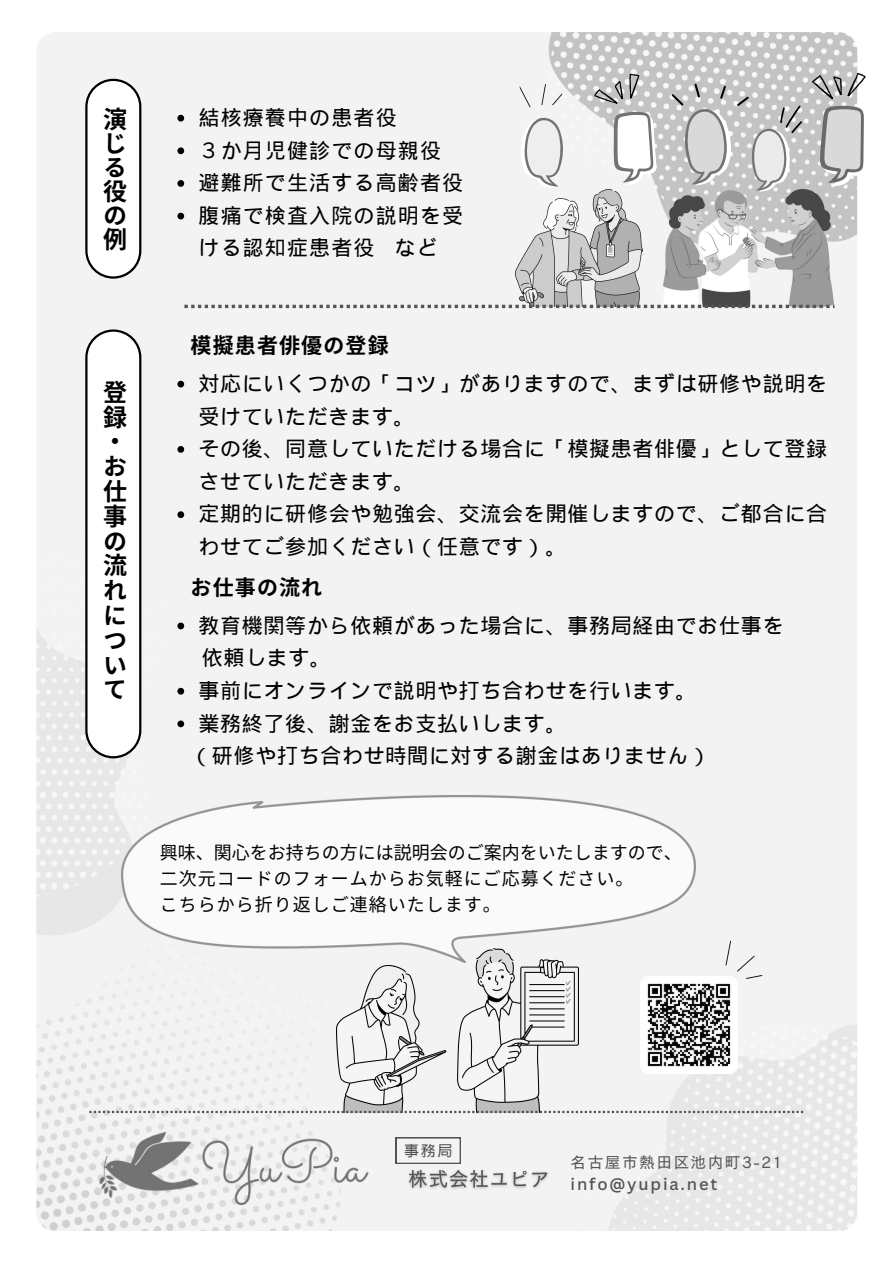
<style>
.page{position:relative;width:894px;height:1264px;background:#fff}
.page>*{position:absolute;margin:0;border:0;box-sizing:border-box;transform-origin:0 0}
.t1{font:700 24px/24.8px "Noto Sans CJ Ksc";color:#000}
.t2{font:21px/32.7px "Wen Quan Yi Micro Hei";letter-spacing:.035em;color:#000}
.t3{font:21px/32.7px "Wen Quan Yi Micro Hei";letter-spacing:.055em;color:#000}
.t4{font:700 21px "Noto Sans CJ Ksc";letter-spacing:.055em;color:#000}
.t5{font:18px/25.8px "Noto Sans CJ Ksc";letter-spacing:.055em;color:#000}
.t6{font:500 16.5px "Canva Sans";letter-spacing:.11em;color:#545454}
.t7{font:15.75px "Canva Cezanne Pro N M";letter-spacing:.09em;color:#545454}
.t8{font:15px "Wen Quan Yi Micro Hei";color:#545454}
.s1{font-family:"Noto Sans CJ Ksc"}
</style>
<div class="page">
<img style="left:36px;top:32px;width:821px;height:1198px;border-radius:19px">
<img style="left:89px;top:1119px;width:302px;height:91px">
<svg style="left:85px;top:329px;width:56px;height:429px"></svg>
<svg style="left:85px;top:79px;width:56px;height:200px"></svg>
<img style="left:336px;top:962px;width:242px;height:148px">
<svg style="left:89px;top:1110px;width:714px;height:3px"></svg>
<img style="left:663px;top:190px;width:170px;height:115px">
<img style="left:515px;top:190px;width:127px;height:115px">
<svg style="left:184px;top:305px;width:650px;height:3px"></svg>
<svg style="left:520px;top:117px;width:44px;height:71px"></svg>
<svg style="left:552px;top:93px;width:10px;height:12px"></svg>
<svg style="left:541px;top:84px;width:5px;height:21px"></svg>
<svg style="left:519px;top:86px;width:11px;height:21px"></svg>
<svg style="left:725px;top:940px;width:37px;height:39px"></svg>
<svg style="left:811px;top:73px;width:55px;height:113px"></svg>
<svg style="left:592px;top:70px;width:66px;height:116px"></svg>
<svg style="left:671px;top:84px;width:134px;height:108px"></svg>
<img style="left:121px;top:795px;width:574px;height:167px">
<svg style="left:396px;top:1137px;width:64px;height:26px"></svg>
<img style="left:640px;top:976px;width:96px;height:97px">
<svg style="left:177px;top:622px;width:7px;height:7px"></svg>
<svg style="left:177px;top:688px;width:7px;height:6px"></svg>
<svg style="left:177px;top:720px;width:7px;height:7px"></svg>
<svg style="left:177px;top:381px;width:7px;height:6px"></svg>
<svg style="left:177px;top:446px;width:7px;height:7px"></svg>
<svg style="left:177px;top:511px;width:7px;height:7px"></svg>
<img style="left:402px;top:1164px;width:152px;height:31px">
<svg style="left:177px;top:115px;width:7px;height:6px"></svg>
<svg style="left:177px;top:147px;width:7px;height:7px"></svg>
<svg style="left:177px;top:180px;width:7px;height:7px"></svg>
<svg style="left:177px;top:213px;width:7px;height:6px"></svg>
<p class="t1" style="left:103px;top:106px;width:24px;line-height:24px">演じる役の例</p>
<h2 class="t1" style="left:103px;top:378px;width:25px">登録・お仕事の流れについて</h2>
<p class="t3" style="left:198px;top:101px;width:200px">結核療養中の患者役</p>
<p class="t3" style="left:198px;top:134px;width:244px"><span class="s1">３</span>か月児健診での母親役</p>
<p class="t3" style="left:198px;top:166px;width:266px">避難所で生活する高齢者役</p>
<h1 class="t3" style="left:198px;top:199px;width:266px">腹痛で検査入院の説明を受ける認知症患者役 など</h1>
<p class="t4" style="left:190px;top:329px;width:199px">模擬患者俳優の登録</p>
<p class="t2" style="left:198px;top:367px;width:630px">対応にいくつかの「コツ」がありますので、まずは研修や説明を受けていただきます。</p>
<p class="t2" style="left:198px;top:432px;width:630px">その後、同意していただける場合に「模擬患者俳優」として登録させていただきます。</p>
<p class="t2" style="left:198px;top:497px;width:630px">定期的に研修会や勉強会、交流会を開催しますので、ご都合に合わせてご参加ください（任意です）。</p>
<p class="t4" style="left:190px;top:570px;width:133px">お仕事の流れ</p>
<p class="t2" style="left:198px;top:609px;width:586px">教育機関等から依頼があった場合に、事務局経由でお仕事を</p>
<p class="t2" style="left:202px;top:641px;width:131px">依頼します。</p>
<p class="t2" style="left:198px;top:674px;width:499px">事前にオンラインで説明や打ち合わせを行います。</p>
<p class="t2" style="left:198px;top:707px;width:369px">業務終了後、謝金をお支払いします。</p>
<p class="t2" style="left:190px;top:739px;width:521px">（研修や打ち合わせ時間に対する謝金はありません）</p>
<p class="t5" style="left:160px;top:839px;width:523px">興味、関心をお持ちの方には説明会のご案内をいたしますので、二次元コードのフォームからお気軽にご応募ください。<br>こちらから折り返しご連絡いたします。</p>
<p class="t8" style="left:404px;top:1142px;width:50px">事務局</p>
<p class="t7" style="left:570px;top:1154px;width:213px">名古屋市熱田区池内町3-21</p>
<p class="t6" style="left:570px;top:1172px;width:148px">info@yupia.net</p>
</div>
